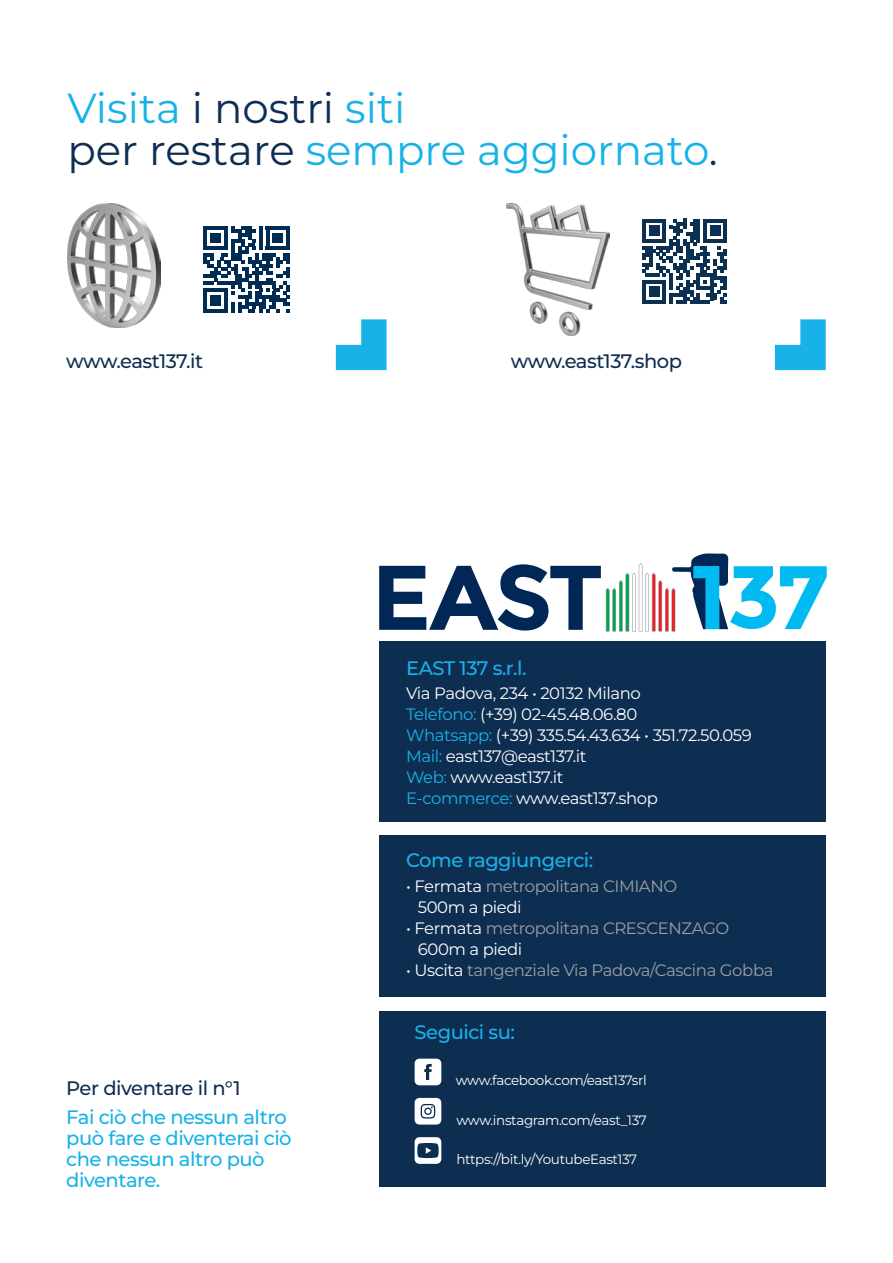
<style>
.page{position:relative;width:893px;height:1263px;background:#fff}
.page>*{position:absolute;margin:0;border:0;box-sizing:border-box;transform-origin:0 0}
.t1{font:42px/42px "Montserrat";color:#18b2e8}
.t2{font:500 19.5px/21px "Montserrat";letter-spacing:-.025em;color:#18b2e8}
.t3{font:500 19.5px "Montserrat";letter-spacing:-.025em;color:#0e2e51}
.t4{font:16.5px/21px "Montserrat";letter-spacing:-.025em;color:#fff}
.t5{font:16.5px/21px "Montserrat";letter-spacing:-.025em;color:#9d9fa2}
.t6{font:13.5px "Montserrat";letter-spacing:-.025em;color:#fff}
.s1{color:#0e2e51}
.s2{color:#18b2e8}
.s3{color:#fff}
</style>
<div class="page">
<div style="left:379px;top:641px;width:447px;height:181px;background:#0e2e51"></div>
<div style="left:379px;top:835px;width:447px;height:161px;background:#0e2e51"></div>
<div style="left:379px;top:1011px;width:447px;height:176px;background:#0e2e51"></div>
<svg style="left:415px;top:1059px;width:26px;height:26px"></svg>
<svg style="left:415px;top:1098px;width:26px;height:26px"></svg>
<svg style="left:415px;top:1137px;width:26px;height:27px"></svg>
<svg style="left:379px;top:553px;width:448px;height:78px"></svg>
<img style="left:507px;top:203px;width:103px;height:132px">
<img style="left:67px;top:203px;width:94px;height:125px">
<svg style="left:203px;top:226px;width:87px;height:86px"></svg>
<svg style="left:642px;top:219px;width:85px;height:85px"></svg>
<svg style="left:336px;top:319px;width:51px;height:51px"></svg>
<svg style="left:775px;top:319px;width:51px;height:51px"></svg>
<h1 class="t1" style="left:67px;top:86px;width:652px">Visita <span class="s1">i nostri</span> siti<br><span class="s1">per restare</span> sempre aggiornato<span class="s1">.</span></h1>
<p class="t3" style="left:66px;top:348px;width:138px">www.east137.it</p>
<p class="t3" style="left:511px;top:348px;width:173px">www.east137.shop</p>
<p class="t2" style="left:406px;top:657px;width:122px">EAST 137 s.r.l.</p>
<p class="t4" style="left:406px;top:682px;width:347px">Via Padova, 234 • 20132 Milano<br><span class="s2">Telefono:</span> (+39) 02-45.48.06.80<br><span class="s2">Whatsapp:</span> (+39) 335.54.43.634 • 351.72.50.059<br><span class="s2">Mail:</span> east137@east137.it<br><span class="s2">Web:</span> www.east137.it<br><span class="s2">E-commerce:</span> www.east137.shop</p>
<p class="t2" style="left:406px;top:849px;width:189px">Come raggiungerci:</p>
<p class="t5" style="left:418px;top:875px;width:261px;text-indent:-12px"><span class="s3">• Fermata</span> metropolitana CIMIANO<br><span class="s3">500m a piedi</span></p>
<p class="t5" style="left:418px;top:917px;width:313px;text-indent:-12px"><span class="s3">• Fermata</span> metropolitana CRESCENZAGO<br><span class="s3">600m a piedi</span></p>
<p class="t5" style="left:406px;top:959px;width:369px"><span class="s3">• Uscita</span> tangenziale Via Padova/Cascina Gobba</p>
<p class="t3" style="left:66px;top:1075px;width:176px">Per diventare il n°1</p>
<p class="t2" style="left:66px;top:1106px;width:227px">Fai ciò che nessun altro può fare e diventerai ciò che nessun altro può diventare.</p>
<p class="t2" style="left:415px;top:1021px;width:102px">Seguici su:</p>
<p class="t6" style="left:456px;top:1071px;width:193px">www.facebook.com/east137srl</p>
<p class="t6" style="left:456px;top:1111px;width:192px">www.instagram.com/east_137</p>
<p class="t6" style="left:456px;top:1150px;width:182px">https://bit.ly/YoutubeEast137</p>
</div>
